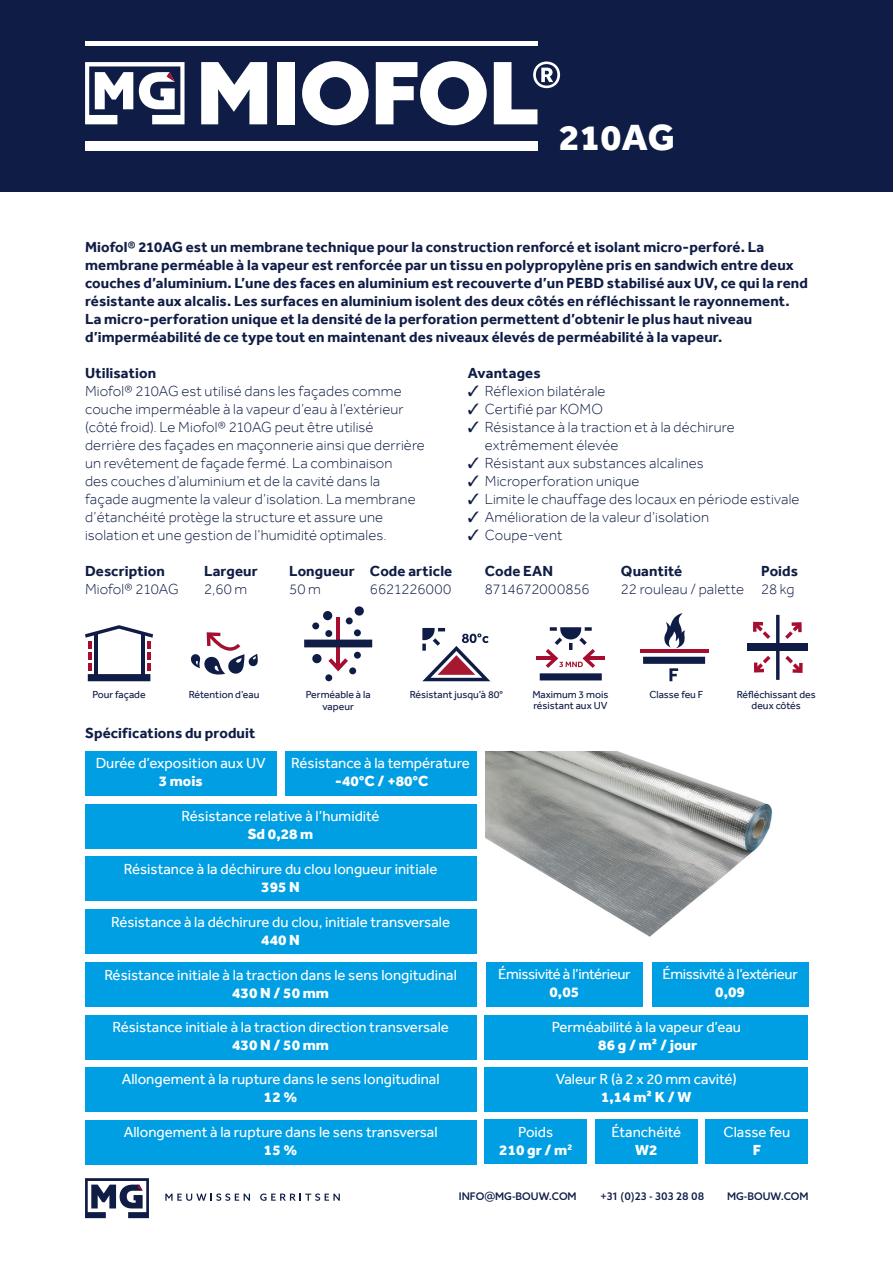
<style>
.page{position:relative;width:893px;height:1263px;background:#fff}
.page>*{position:absolute;margin:0;border:0;box-sizing:border-box;transform-origin:0 0}
.t1{font:800 37.5px "Effra";color:#fff}
.t2{font:300 15px/18px "Effra";letter-spacing:.01em;color:#0f1c45}
.t3{font:700 15px/18px "Effra";letter-spacing:.01em;color:#0f1c45}
.t4{font:15px "Effra";color:#fff}
.t5{font:800 15px/18px "Effra";color:#fff;text-align:center}
.t6{font:15px "Effra";letter-spacing:-.025em;color:#fff}
.t7{font:300 15px "Effra";letter-spacing:-.01em;color:#0f1c45}
.t8{font:10.5px/10.5px "Effra";color:#0f1c45;text-align:center}
.t9{font:500 10.5px "Azo Sans";color:#0f1c45}
.s1{font-weight:400}
.s2{font-size:13.5px}
</style>
<div class="page">
<div style="left:0;top:0;width:893px;height:191px;background:#0f1c45"></div>
<img style="left:486px;top:751px;width:287px;height:186px">
<svg style="left:201px;top:62px;width:66px;height:62px"></svg>
<div style="left:277px;top:62px;width:18px;height:62px;background:#fff"></div>
<svg style="left:302px;top:61px;width:67px;height:64px"></svg>
<svg style="left:376px;top:61px;width:111px;height:64px"></svg>
<svg style="left:494px;top:62px;width:66px;height:62px"></svg>
<div style="left:85px;top:141px;width:452px;height:9px;background:#fff"></div>
<hr style="left:85px;top:41px;width:452px;height:4px;background:#fff">
<svg style="left:85px;top:62px;width:100px;height:62px"></svg>
<div style="left:285px;top:751px;width:191px;height:44px;background:#009fe3"></div>
<div style="left:485px;top:1120px;width:102px;height:44px;background:#009fe3"></div>
<div style="left:595px;top:1120px;width:102px;height:44px;background:#009fe3"></div>
<div style="left:486px;top:962px;width:157px;height:44px;background:#009fe3"></div>
<div style="left:85px;top:857px;width:391px;height:44px;background:#009fe3"></div>
<div style="left:485px;top:1067px;width:323px;height:44px;background:#009fe3"></div>
<div style="left:85px;top:804px;width:391px;height:44px;background:#009fe3"></div>
<div style="left:85px;top:910px;width:391px;height:44px;background:#009fe3"></div>
<div style="left:485px;top:1015px;width:323px;height:45px;background:#009fe3"></div>
<div style="left:706px;top:1120px;width:102px;height:44px;background:#009fe3"></div>
<div style="left:652px;top:962px;width:157px;height:45px;background:#009fe3"></div>
<div style="left:85px;top:963px;width:391px;height:44px;background:#009fe3"></div>
<div style="left:85px;top:1067px;width:391px;height:45px;background:#009fe3"></div>
<div style="left:85px;top:1015px;width:391px;height:45px;background:#009fe3"></div>
<div style="left:85px;top:751px;width:191px;height:44px;background:#009fe3"></div>
<div style="left:85px;top:1120px;width:391px;height:45px;background:#009fe3"></div>
<svg style="left:85px;top:625px;width:68px;height:56px"></svg>
<svg style="left:191px;top:632px;width:67px;height:43px"></svg>
<hr style="left:336px;top:617px;width:4px;height:52px;background:#a50e30">
<svg style="left:328px;top:658px;width:20px;height:13px"></svg>
<div style="left:323px;top:611px;width:9px;height:9px;background:#0f1c45;border-radius:50%"></div>
<div style="left:312px;top:654px;width:9px;height:9px;background:#0f1c45;border-radius:50%"></div>
<div style="left:355px;top:606px;width:9px;height:10px;background:#0f1c45;border-radius:50%"></div>
<div style="left:325px;top:630px;width:7px;height:7px;background:#0f1c45;border-radius:50%"></div>
<div style="left:312px;top:622px;width:7px;height:7px;background:#0f1c45;border-radius:50%"></div>
<div style="left:346px;top:617px;width:7px;height:7px;background:#0f1c45;border-radius:50%"></div>
<div style="left:354px;top:652px;width:7px;height:7px;background:#0f1c45;border-radius:50%"></div>
<div style="left:325px;top:674px;width:7px;height:7px;background:#0f1c45;border-radius:50%"></div>
<div style="left:349px;top:667px;width:7px;height:7px;background:#0f1c45;border-radius:50%"></div>
<div style="left:354px;top:629px;width:7px;height:7px;background:#0f1c45;border-radius:50%"></div>
<svg style="left:304px;top:640px;width:68px;height:7px"></svg>
<hr style="left:585px;top:657px;width:19px;height:3px;background:#a50e30">
<hr style="left:536px;top:657px;width:20px;height:3px;background:#a50e30">
<svg style="left:540px;top:627px;width:62px;height:53px"></svg>
<svg style="left:422px;top:628px;width:68px;height:53px"></svg>
<hr style="left:640px;top:650px;width:68px;height:3px;background:#a50e30">
<svg style="left:664px;top:613px;width:21px;height:35px"></svg>
<svg style="left:643px;top:657px;width:62px;height:24px"></svg>
<svg style="left:753px;top:622px;width:17px;height:17px"></svg>
<svg style="left:785px;top:622px;width:17px;height:17px"></svg>
<div style="left:748px;top:644px;width:60px;height:7px;background:#0f1c45"></div>
<hr style="left:776px;top:615px;width:3px;height:33px;background:#0f1c45">
<svg style="left:785px;top:656px;width:18px;height:17px"></svg>
<svg style="left:754px;top:656px;width:16px;height:16px"></svg>
<hr style="left:776px;top:646px;width:3px;height:34px;background:#0f1c45">
<svg style="left:165px;top:1193px;width:85px;height:8px"></svg>
<svg style="left:260px;top:1193px;width:80px;height:8px"></svg>
<svg style="left:85px;top:1178px;width:64px;height:40px"></svg>
<h1 class="t1" style="left:559px;top:115px;width:118px">210AG</h1>
<p class="t3" style="left:85px;top:238px;width:724px">Miofol® 210AG est un membrane technique pour la construction renforcé et isolant micro-perforé. La membrane perméable à la vapeur est renforcée par un tissu en polypropylène pris en sandwich entre deux couches d’aluminium. L’une des faces en aluminium est recouverte d’un PEBD stabilisé aux UV, ce qui la rend résistante aux alcalis. Les surfaces en aluminium isolent des deux côtés en réfléchissant le rayonnement.<br>La micro-perforation unique et la densité de la perforation permettent d’obtenir le plus haut niveau d’imperméabilité de ce type tout en maintenant des niveaux élevés de perméabilité à la vapeur.</p>
<p class="t3" style="left:85px;top:364px;width:73px">Utilisation</p>
<p class="t2" style="left:85px;top:382px;width:341px">Miofol® 210AG est utilisé dans les façades comme couche imperméable à la vapeur d’eau à l’extérieur (côté froid). Le Miofol® 210AG peut être utilisé derrière des façades en maçonnerie ainsi que derrière un revêtement de façade fermé. La combinaison<br>des couches d’aluminium et de la cavité dans la façade augmente la valeur d’isolation. La membrane d’étanchéité protège la structure et assure une isolation et une gestion de l’humidité optimales.</p>
<p class="t3" style="left:468px;top:364px;width:74px">Avantages</p>
<p class="t2" style="left:468px;top:382px;width:139px">✓ Réflexion bilatérale</p>
<p class="t2" style="left:468px;top:400px;width:137px">✓ Certifié par KOMO</p>
<p class="t2" style="left:485px;top:418px;width:251px;text-indent:-17px">✓ Résistance à la traction et à la déchirure extrêmement élevée</p>
<p class="t2" style="left:468px;top:454px;width:238px">✓ Résistant aux substances alcalines</p>
<p class="t2" style="left:468px;top:472px;width:173px">✓ Microperforation unique</p>
<p class="t2" style="left:468px;top:490px;width:333px">✓ Limite le chauffage des locaux en période estivale</p>
<p class="t2" style="left:468px;top:508px;width:243px">✓ Amélioration de la valeur d’isolation</p>
<p class="t2" style="left:468px;top:526px;width:96px">✓ Coupe-vent</p>
<p class="t3" style="left:85px;top:562px;width:81px">Description</p>
<p class="t3" style="left:204px;top:562px;width:55px">Largeur</p>
<p class="t3" style="left:289px;top:562px;width:165px">Longueur Code article</p>
<p class="t3" style="left:485px;top:562px;width:70px">Code EAN</p>
<p class="t3" style="left:621px;top:562px;width:63px">Quantité</p>
<p class="t3" style="left:761px;top:562px;width:38px">Poids</p>
<p class="t2" style="left:85px;top:580px;width:95px">Miofol® 210AG</p>
<p class="t2" style="left:204px;top:580px;width:45px">2,60 m</p>
<p class="t2" style="left:289px;top:580px;width:33px">50 m</p>
<p class="t7" style="left:370px;top:580px;width:83px">6621226000</p>
<p class="t7" style="left:485px;top:580px;width:106px">8714672000856</p>
<p class="t2" style="left:621px;top:580px;width:175px">22 rouleau / palette 28 kg</p>
<p class="t8" style="left:92px;top:689px;width:55px">Pour façade</p>
<p class="t8" style="left:189px;top:689px;width:72px">Rétention d’eau</p>
<p class="t8" style="left:306px;top:689px;width:66px;line-height:12px">Perméable à la vapeur</p>
<p class="t8" style="left:410px;top:689px;width:95px">Résistant jusqu’à 80°</p>
<p class="t8" style="left:532px;top:689px;width:78px;text-align:left">Maximum 3 mois résistant aux UV</p>
<p class="t3" style="left:85px;top:724px;width:172px">Spécifications du produit</p>
<p class="t4" style="left:96px;top:754px;width:172px">Durée d’exposition aux UV</p>
<p class="t5" style="left:159px;top:772px;width:46px">3 mois</p>
<p class="t4" style="left:291px;top:754px;width:180px">Résistance à la température</p>
<p class="t5" style="left:335px;top:772px;width:95px">-40°C / +80°C</p>
<p class="t4" style="left:182px;top:807px;width:199px">Résistance relative à l’humidité</p>
<p class="t5" style="left:248px;top:825px;width:67px">Sd 0,28 m</p>
<p class="t4" style="left:124px;top:860px;width:315px">Résistance à la déchirure du clou longueur initiale</p>
<p class="t5" style="left:261px;top:877px;width:40px">395 N</p>
<p class="t4" style="left:111px;top:913px;width:340px">Résistance à la déchirure du clou, initiale transversale</p>
<p class="t5" style="left:261px;top:930px;width:40px">440 N</p>
<p class="t4" style="left:104px;top:966px;width:354px">Résistance initiale à la traction dans le sens longitudinal</p>
<p class="t5" style="left:232px;top:983px;width:98px">430 N / 50 mm</p>
<p class="t6" style="left:498px;top:965px;width:134px">Émissivité à l’intérieur</p>
<p class="t5" style="left:550px;top:983px;width:31px">0,05</p>
<p class="t8" style="left:649px;top:689px;width:56px">Classe feu F</p>
<p class="t8" style="left:737px;top:689px;width:81px">Réfléchissant des deux côtés</p>
<p class="t6" style="left:662px;top:965px;width:137px">Émissivité à l’extérieur</p>
<p class="t5" style="left:715px;top:983px;width:31px">0,09</p>
<p class="t4" style="left:112px;top:1018px;width:338px">Résistance initiale à la traction direction transversale</p>
<p class="t5" style="left:232px;top:1036px;width:98px">430 N / 50 mm</p>
<p class="t4" style="left:552px;top:1018px;width:191px">Perméabilité à la vapeur d’eau</p>
<p class="t5" style="left:598px;top:1036px;width:100px">86 g / m² / jour</p>
<p class="t4" style="left:122px;top:1070px;width:319px">Allongement à la rupture dans le sens longitudinal</p>
<p class="t5" style="left:264px;top:1088px;width:35px">12 %</p>
<p class="t4" style="left:556px;top:1070px;width:183px">Valeur R (à 2 x 20 mm cavité)</p>
<p class="t5" style="left:601px;top:1088px;width:92px">1,14 m² K / W</p>
<p class="t4" style="left:124px;top:1123px;width:315px">Allongement à la rupture dans le sens transversal</p>
<p class="t5" style="left:264px;top:1141px;width:35px">15 %</p>
<p class="t5" style="left:499px;top:1122px;width:75px"><span class="s1">Poids<br></span>210 gr / m<sup>2</sup></p>
<p class="t4" style="left:612px;top:1123px;width:71px">Étanchéité</p>
<p class="t5" style="left:635px;top:1140px;width:24px">W2</p>
<p class="t4" style="left:724px;top:1123px;width:68px">Classe feu</p>
<p class="t5" style="left:753px;top:1140px;width:10px">F</p>
<p class="t9" style="left:459px;top:1190px;width:119px">INFO<span class="s2">@</span>MG-BOUW.COM</p>
<p class="t9" style="left:600px;top:1190px;width:105px">+31 (0)23 - 303 28 08</p>
<p class="t9" style="left:727px;top:1190px;width:83px">MG-BOUW.COM</p>
</div>
